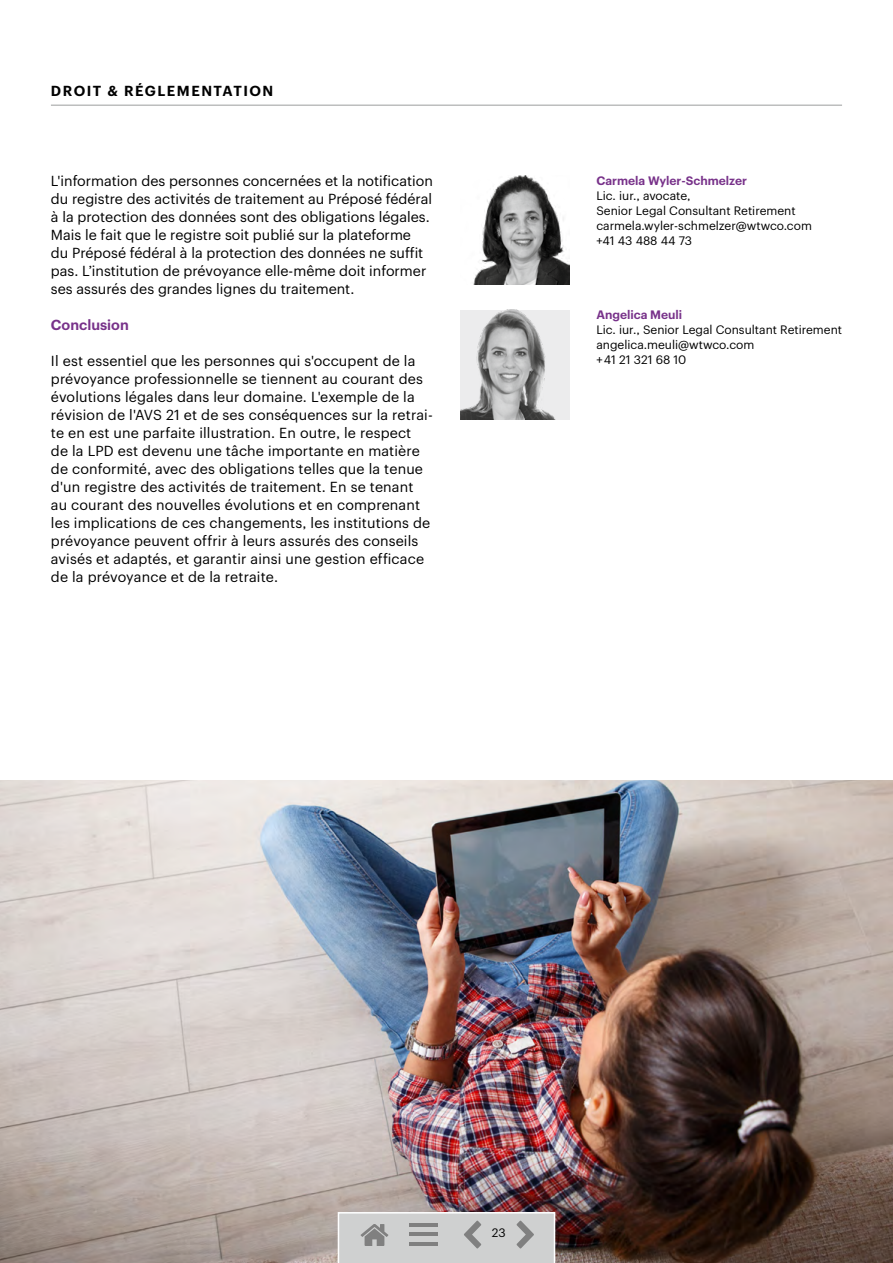
<style>
.page{position:relative;width:893px;height:1263px;background:#fff}
.page>*{position:absolute;margin:0;border:0;box-sizing:border-box;transform-origin:0 0}
.t1{font:14.25px/18px "Graphik";letter-spacing:.01em;color:#000}
.t2{font:600 14.25px "Graphik";letter-spacing:.105em;color:#000}
.t3{font:600 14.25px "Graphik";color:#78328a}
.t4{font:12px/15px "Graphik";color:#000}
.t5{font:600 12px "Graphik";color:#78328a}
</style>
<div class="page">
<img style="left:0;top:780px;width:893px;height:483px">
<img style="left:460px;top:310px;width:109px;height:109px">
<img style="left:473px;top:176px;width:96px;height:109px">
<hr style="left:51px;top:105px;width:791px;height:1px;background:#9c9d9d">
<svg style="left:338px;top:1212px;width:217px;height:51px;background:#c8c9c9"></svg>
<p class="t2" style="left:51px;top:80px;width:224px">DROIT &amp; RÉGLEMENTATION</p>
<p class="t1" style="left:51px;top:171px;width:383px">L'information des personnes concernées et la notification du registre des activités de traitement au Préposé fédéral à la protection des données sont des obligations légales.<br>Mais le fait que le registre soit publié sur la plateforme<br>du Préposé fédéral à la protection des données ne suffit pas. L’institution de prévoyance elle-même doit informer ses assurés des grandes lignes du traitement.</p>
<p class="t3" style="left:51px;top:314px;width:79px">Conclusion</p>
<p class="t1" style="left:51px;top:351px;width:383px">Il est essentiel que les personnes qui s'occupent de la prévoyance professionnelle se tiennent au courant des évolutions légales dans leur domaine. L'exemple de la révision de l'AVS 21 et de ses conséquences sur la retrai&shy;te en est une parfaite illustration. En outre, le respect<br>de la LPD est devenu une tâche importante en matière de conformité, avec des obligations telles que la tenue d'un registre des activités de traitement. En se tenant au courant des nouvelles évolutions et en comprenant les implications de ces changements, les institutions de prévoyance peuvent offrir à leurs assurés des conseils avisés et adaptés, et garantir ainsi une gestion efficace de la prévoyance et de la retraite.</p>
<p class="t5" style="left:596px;top:172px;width:152px">Carmela Wyler-Schmelzer</p>
<p class="t4" style="left:596px;top:187px;width:217px">Lic. iur., avocate,<br>Senior Legal Consultant Retirement carmela.wyler-schmelzer@wtwco.com +41 43 488 44 73</p>
<p class="t5" style="left:596px;top:306px;width:87px">Angelica Meuli</p>
<p class="t4" style="left:596px;top:322px;width:247px">Lic. iur., Senior Legal Consultant Retirement angelica.meuli@wtwco.com<br>+41 21 321 68 10</p>
<p class="t4" style="left:492px;top:1224px;width:15px">23</p>
</div>
